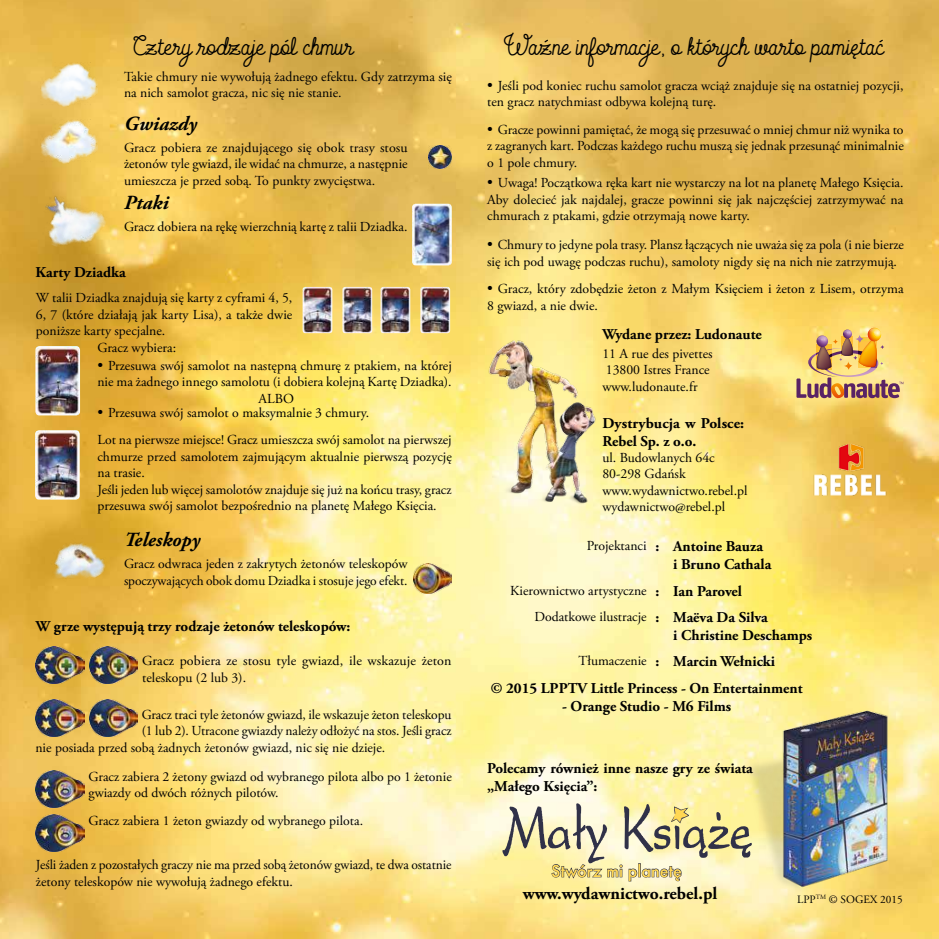
<style>
.page{position:relative;width:939px;height:939px;background:#fff}
.page>*{position:absolute;margin:0;border:0;box-sizing:border-box;transform-origin:0 0}
.t1{font:25px "Sparkle Script";color:#000}
.t2{font:italic 700 20px "Adobe Garamond Pro";color:#000}
.t3{font:700 17.5px "Adobe Garamond Pro";color:#000}
.t4{font:500 16px "Futura";color:#ffd753}
.t5{font:700 15px/18px "Adobe Garamond Pro";color:#000}
.t6{font:13.75px/16.5px "Adobe Garamond Pro";color:#000}
.t7{font:11.25px "Adobe Garamond Pro";color:#000}
.s1{font-size:15px}
</style>
<div class="page">
<img style="left:0;top:0;width:939px;height:939px">
<img style="left:35px;top:430px;width:45px;height:70px">
<img style="left:420px;top:287px;width:30px;height:46px">
<img style="left:342px;top:287px;width:30px;height:46px">
<img style="left:35px;top:346px;width:45px;height:69px">
<img style="left:381px;top:287px;width:29px;height:46px">
<img style="left:303px;top:287px;width:29px;height:46px">
<img style="left:33px;top:192px;width:76px;height:69px">
<img style="left:40px;top:120px;width:57px;height:44px">
<img style="left:40px;top:62px;width:57px;height:44px">
<img style="left:40px;top:529px;width:72px;height:70px">
<img style="left:413px;top:564px;width:39px;height:30px">
<img style="left:412px;top:204px;width:40px;height:61px">
<img style="left:429px;top:146px;width:23px;height:22px">
<img style="left:89px;top:647px;width:48px;height:37px">
<img style="left:36px;top:647px;width:48px;height:37px">
<img style="left:89px;top:700px;width:48px;height:37px">
<img style="left:36px;top:700px;width:48px;height:37px">
<img style="left:36px;top:815px;width:48px;height:37px">
<img style="left:36px;top:771px;width:48px;height:37px">
<img style="left:744px;top:702px;width:160px;height:193px">
<img style="left:458px;top:339px;width:180px;height:180px">
<img style="left:796px;top:328px;width:108px;height:71px">
<img style="left:793px;top:407px;width:115px;height:100px">
<svg style="left:502px;top:803px;width:250px;height:79px"></svg>
<h1 class="t1" style="left:134px;top:32px;width:221px">Cztery rodzaje pól chmur</h1>
<p class="t6" style="left:124px;top:69px;width:329px">Takie chmury nie wywołują żadnego efektu. Gdy zatrzyma się na nich samolot gracza, nic się nie stanie.</p>
<h2 class="t2" style="left:124px;top:112px;width:74px">Gwiazdy</h2>
<p class="t6" style="left:124px;top:140px;width:285px;text-align:justify">Gracz pobiera ze znajdującego się obok trasy stosu żetonów tyle gwiazd, ile widać na chmurze, a następnie umieszcza je przed sobą. To punkty zwycięstwa.</p>
<p class="t6" style="left:124px;top:219px;width:285px">Gracz dobiera na rękę wierzchnią kartę z talii Dziadka.</p>
<h2 class="t2" style="left:124px;top:191px;width:46px">Ptaki</h2>
<p class="t5" style="left:35px;top:263px;width:92px">Karty Dziadka</p>
<p class="t6" style="left:36px;top:290px;width:258px;text-align:justify">W talii Dziadka znajdują się karty z cyframi 4, 5, 6, 7 (które działają jak karty Lisa), a także dwie poniższe karty specjalne.</p>
<p class="t6" style="left:97px;top:340px;width:80px">Gracz wybiera:</p>
<p class="t6" style="left:97px;top:357px;width:356px;text-align:center"><span class="s1">•</span> Przesuwa swój samolot na następną chmurę z ptakiem, na której nie ma żadnego innego samolotu (i dobiera kolejną Kartę Dziadka).<br>ALBO</p>
<p class="t6" style="left:97px;top:404px;width:273px"><span class="s1">•</span> Przesuwa swój samolot o maksymalnie 3 chmury.</p>
<p class="t6" style="left:97px;top:432px;width:356px">Lot na pierwsze miejsce! Gracz umieszcza swój samolot na pierwszej chmurze przed samolotem zajmującym aktualnie pierwszą pozycję na trasie.<br>Jeśli jeden lub więcej samolotów znajduje się już na końcu trasy, gracz przesuwa swój samolot bezpośrednio na planetę Małego Księcia.</p>
<h2 class="t2" style="left:124px;top:528px;width:78px">Teleskopy</h2>
<p class="t6" style="left:124px;top:556px;width:285px">Gracz odwraca jeden z zakrytych żetonów teleskopów spoczywających obok domu Dziadka i stosuje jego efekt.</p>
<p class="t5" style="left:36px;top:617px;width:316px">W grze występują trzy rodzaje żetonów teleskopów:</p>
<p class="t6" style="left:142px;top:653px;width:311px">Gracz pobiera ze stosu tyle gwiazd, ile wskazuje żeton teleskopu (2 lub 3).</p>
<p class="t6" style="left:142px;top:707px;width:311px">Gracz traci tyle żetonów gwiazd, ile wskazuje żeton teleskopu</p>
<p class="t6" style="left:142px;top:723px;width:311px">(1 lub 2). Utracone gwiazdy należy odłożyć na stos. Jeśli gracz</p>
<p class="t6" style="left:35px;top:740px;width:351px">nie posiada przed sobą żadnych żetonów gwiazd, nic się nie dzieje.</p>
<p class="t6" style="left:89px;top:769px;width:365px">Gracz zabiera 2 żetony gwiazd od wybranego pilota albo po 1 żetonie gwiazdy od dwóch różnych pilotów.</p>
<p class="t6" style="left:89px;top:813px;width:276px">Gracz zabiera 1 żeton gwiazdy od wybranego pilota.</p>
<p class="t6" style="left:36px;top:857px;width:417px">Jeśli żaden z pozostałych graczy nie ma przed sobą żetonów gwiazd, te dwa ostatnie żetony teleskopów nie wywołują żadnego efektu.</p>
<h1 class="t1" style="left:507px;top:32px;width:378px">Wazne informacje, o których warto pamiętac</h1>
<p class="t6" style="left:487px;top:78px;width:418px"><span class="s1">•</span> Jeśli pod koniec ruchu samolot gracza wciąż znajduje się na ostatniej pozycji, ten gracz natychmiast odbywa kolejną turę.</p>
<p class="t6" style="left:487px;top:122px;width:418px;text-align:justify"><span class="s1">•</span> Gracze powinni pamiętać, że mogą się przesuwać o mniej chmur niż wynika to z zagranych kart. Podczas każdego ruchu muszą się jednak przesunąć minimalnie o 1 pole chmury.</p>
<p class="t6" style="left:487px;top:175px;width:418px;text-align:justify"><span class="s1">•</span> Uwaga! Początkowa ręka kart nie wystarczy na lot na planetę Małego Księcia.<br>Aby dolecieć jak najdalej, gracze powinni się jak najczęściej zatrzymywać na chmurach z ptakami, gdzie otrzymają nowe karty.</p>
<p class="t6" style="left:487px;top:237px;width:418px"><span class="s1">•</span> Chmury to jedyne pola trasy. Plansz łączących nie uważa się za pola (i nie bierze się ich pod uwagę podczas ruchu), samoloty nigdy się na nich nie zatrzymują.</p>
<p class="t6" style="left:487px;top:281px;width:418px"><span class="s1">•</span> Gracz, który zdobędzie żeton z Małym Księciem i żeton z Lisem, otrzyma<br>8 gwiazd, a nie dwie.</p>
<p class="t5" style="left:602px;top:325px;width:161px">Wydane przez: Ludonaute</p>
<p class="t6" style="left:602px;top:346px;width:112px">11 A rue des pivettes<br>13800 Istres France www.ludonaute.fr</p>
<p class="t5" style="left:602px;top:415px;width:143px">Dystrybucja w Polsce:<br>Rebel Sp. z o.o.</p>
<p class="t6" style="left:602px;top:450px;width:147px">ul. Budowlanych 64c<br>80-298 Gdańsk www.wydawnictwo.rebel.pl wydawnictwo@rebel.pl</p>
<p class="t5" style="left:656px;top:538px;width:5px">:</p>
<p class="t5" style="left:656px;top:578px;width:5px;line-height:26.6px">: :</p>
<p class="t5" style="left:656px;top:653px;width:5px">:</p>
<p class="t6" style="left:587px;top:538px;width:61px">Projektanci</p>
<p class="t5" style="left:673px;top:538px;width:100px">Antoine Bauza<br>i Bruno Cathala</p>
<p class="t6" style="left:510px;top:582px;width:138px">Kierownictwo artystyczne</p>
<p class="t5" style="left:673px;top:582px;width:70px">Ian Parovel</p>
<p class="t6" style="left:534px;top:609px;width:114px">Dodatkowe ilustracje</p>
<p class="t5" style="left:673px;top:609px;width:141px">Maëva Da Silva<br>i Christine Deschamps</p>
<p class="t5" style="left:491px;top:679px;width:313px">© 2015 LPPTV Little Princess - On Entertainment</p>
<p class="t5" style="left:562px;top:697px;width:171px">- Orange Studio - M6 Films</p>
<p class="t6" style="left:578px;top:653px;width:70px">Tłumaczenie</p>
<p class="t5" style="left:673px;top:653px;width:103px">Marcin Wełnicki</p>
<p class="t5" style="left:487px;top:759px;width:267px">Polecamy również inne nasze gry ze świata „Małego Księcia”:</p>
<p class="t4" style="left:551px;top:860px;width:132px">Stwórz mi planetę</p>
<p class="t3" style="left:523px;top:883px;width:196px">www.wydawnictwo.rebel.pl</p>
<p class="t7" style="left:797px;top:893px;width:107px">LPP<sup>TM</sup> © SOGEX 2015</p>
</div>
